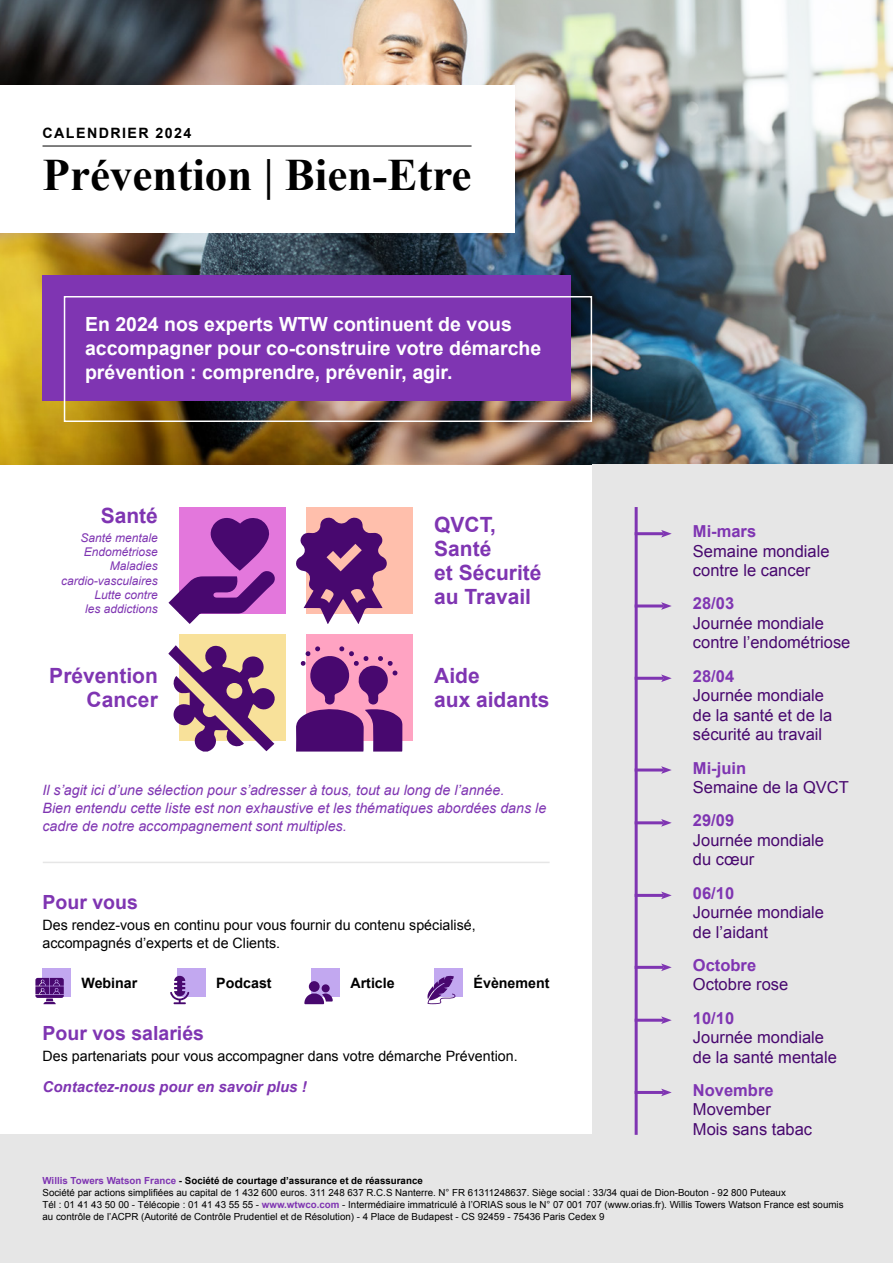
<style>
.page{position:relative;width:893px;height:1263px;background:#fff}
.page>*{position:absolute;margin:0;border:0;box-sizing:border-box;transform-origin:0 0}
.t1{font:700 45px "Times New Roman";color:#000}
.t2{font:700 21px/24px "Arial";color:#7f35b2}
.t3{font:700 19.5px/24px "Arial";color:#fff}
.t4{font:700 19.5px "Arial";color:#7f35b2}
.t5{font:16.5px/19.5px "Arial";color:#48086f}
.t6{font:700 16.5px "Arial";color:#7f35b2}
.t7{font:italic 700 15px "Arial";color:#7f35b2}
.t8{font:italic 14.25px/18px "Arial";color:#7f35b2}
.t9{font:14.25px/18px "Arial";color:#000}
.t10{font:700 14.25px "Arial";color:#000}
.t11{font:700 14.25px "Arial";letter-spacing:.1em;color:#000}
.t12{font:italic 12px/14.2px "Arial";color:#7f35b2;text-align:right}
.t13{font:9.75px/12px "Arial";color:#000}
.s1{font-weight:700;color:#7f35b2}
.s2{font-weight:700}
</style>
<div class="page">
<img style="left:0;top:0;width:893px;height:464px">
<div style="left:592px;top:464px;width:301px;height:671px;background:#e6e6e6"></div>
<div style="left:0;top:1135px;width:893px;height:128px;background:#e6e6e6"></div>
<div style="left:43px;top:275px;width:528px;height:126px;background:#7f35b2"></div>
<hr style="left:635px;top:507px;width:3px;height:628px;background:#7f35b2">
<div style="left:0;top:85px;width:514px;height:147px;background:#fff"></div>
<div style="left:64px;top:296px;width:528px;height:126px;border:2px solid #fff"></div>
<div style="left:307px;top:507px;width:106px;height:106px;background:#ffbfac"></div>
<div style="left:307px;top:635px;width:106px;height:106px;background:#ffa3c2"></div>
<div style="left:179px;top:507px;width:106px;height:106px;background:#e377dc"></div>
<div style="left:179px;top:635px;width:106px;height:106px;background:#f8e19a"></div>
<hr style="left:43px;top:862px;width:507px;height:1px;background:#e6e6e6">
<div style="left:43px;top:969px;width:28px;height:28px;background:#c2a8f0"></div>
<svg style="left:35px;top:978px;width:29px;height:26px"></svg>
<div style="left:177px;top:969px;width:29px;height:28px;background:#c2a8f0"></div>
<svg style="left:170px;top:976px;width:19px;height:28px"></svg>
<div style="left:435px;top:969px;width:28px;height:28px;background:#c2a8f0"></div>
<svg style="left:427px;top:975px;width:29px;height:29px"></svg>
<div style="left:311px;top:969px;width:29px;height:28px;background:#c2a8f0"></div>
<div style="left:309px;top:981px;width:11px;height:11px;background:#48086f;border-radius:50%"></div>
<div style="left:322px;top:984px;width:8px;height:8px;background:#48086f;border-radius:50%"></div>
<svg style="left:304px;top:992px;width:29px;height:12px"></svg>
<hr style="left:635px;top:532px;width:28px;height:3px;background:#7f35b2">
<svg style="left:661px;top:530px;width:11px;height:7px"></svg>
<hr style="left:635px;top:604px;width:28px;height:3px;background:#7f35b2">
<svg style="left:661px;top:602px;width:11px;height:8px"></svg>
<hr style="left:635px;top:677px;width:28px;height:3px;background:#7f35b2">
<svg style="left:661px;top:674px;width:11px;height:8px"></svg>
<hr style="left:635px;top:768px;width:28px;height:3px;background:#7f35b2">
<svg style="left:661px;top:766px;width:11px;height:8px"></svg>
<hr style="left:635px;top:821px;width:28px;height:3px;background:#7f35b2">
<svg style="left:661px;top:819px;width:11px;height:8px"></svg>
<hr style="left:635px;top:894px;width:28px;height:3px;background:#7f35b2">
<svg style="left:661px;top:891px;width:11px;height:8px"></svg>
<hr style="left:635px;top:966px;width:28px;height:3px;background:#7f35b2">
<svg style="left:661px;top:963px;width:11px;height:8px"></svg>
<hr style="left:635px;top:1019px;width:28px;height:3px;background:#7f35b2">
<svg style="left:661px;top:1016px;width:11px;height:8px"></svg>
<hr style="left:635px;top:1091px;width:28px;height:3px;background:#7f35b2">
<svg style="left:661px;top:1088px;width:11px;height:8px"></svg>
<svg style="left:168px;top:518px;width:109px;height:106px"></svg>
<svg style="left:296px;top:517px;width:91px;height:107px"></svg>
<svg style="left:296px;top:646px;width:106px;height:105px"></svg>
<svg style="left:168px;top:645px;width:107px;height:106px"></svg>
<hr style="left:43px;top:146px;width:429px;height:1px;background:#000">
<h3 class="t11" style="left:43px;top:124px;width:151px">CALENDRIER 2024</h3>
<h1 class="t1" style="left:43px;top:143px;width:431px">Prévention | Bien-Etre</h1>
<h3 class="t3" style="left:85px;top:313px;width:458px">En 2024 nos experts WTW continuent de vous accompagner pour co-construire votre démarche prévention : comprendre, prévenir, agir.</h3>
<h2 class="t2" style="left:101px;top:504px;width:59px">Santé</h2>
<p class="t12" style="left:61px;top:531px;width:98px">Santé mentale<br>Endométriose<br>Maladies cardio-vasculaires<br>Lutte contre<br>les addictions</p>
<h2 class="t2" style="left:49px;top:665px;width:110px;text-align:right">Prévention<br>Cancer</h2>
<h2 class="t2" style="left:434px;top:513px;width:109px">QVCT,<br>Santé<br>et Sécurité au Travail</h2>
<h2 class="t2" style="left:434px;top:665px;width:117px">Aide<br>aux aidants</h2>
<h3 class="t8" style="left:43px;top:781px;width:505px">Il s’agit ici d’une sélection pour s’adresser à tous, tout au long de l’année.<br>Bien entendu cette liste est non exhaustive et les thématiques abordées dans le cadre de notre accompagnement sont multiples.</h3>
<h3 class="t4" style="left:43px;top:889px;width:97px">Pour vous</h3>
<h3 class="t9" style="left:43px;top:916px;width:435px">Des rendez-vous en continu pour vous fournir du contenu spécialisé, accompagnés d’experts et de Clients.</h3>
<h3 class="t10" style="left:81px;top:974px;width:57px">Webinar</h3>
<h3 class="t10" style="left:216px;top:974px;width:57px">Podcast</h3>
<h3 class="t10" style="left:350px;top:974px;width:46px">Article</h3>
<h3 class="t10" style="left:474px;top:974px;width:78px">Évènement</h3>
<h3 class="t4" style="left:43px;top:1020px;width:163px">Pour vos salariés</h3>
<h3 class="t9" style="left:43px;top:1047px;width:477px">Des partenariats pour vous accompagner dans votre démarche Prévention.</h3>
<h3 class="t7" style="left:43px;top:1077px;width:266px">Contactez-nous pour en savoir plus !</h3>
<h3 class="t6" style="left:693px;top:520px;width:65px">Mi-mars</h3>
<h3 class="t5" style="left:693px;top:541px;width:138px">Semaine mondiale contre le cancer</h3>
<h3 class="t6" style="left:693px;top:593px;width:43px">28/03</h3>
<h3 class="t5" style="left:693px;top:613px;width:159px">Journée mondiale contre l’endométriose</h3>
<h3 class="t6" style="left:693px;top:665px;width:43px">28/04</h3>
<h3 class="t5" style="left:693px;top:686px;width:141px">Journée mondiale de la santé et de la sécurité au travail</h3>
<h3 class="t6" style="left:693px;top:757px;width:55px">Mi-juin</h3>
<h3 class="t5" style="left:693px;top:778px;width:157px">Semaine de la QVCT</h3>
<h3 class="t6" style="left:693px;top:809px;width:43px">29/09</h3>
<h3 class="t5" style="left:693px;top:830px;width:133px">Journée mondiale du cœur</h3>
<h3 class="t6" style="left:693px;top:882px;width:43px">06/10</h3>
<h3 class="t5" style="left:693px;top:903px;width:133px">Journée mondiale de l’aidant</h3>
<h3 class="t6" style="left:693px;top:954px;width:65px">Octobre</h3>
<h3 class="t5" style="left:693px;top:975px;width:97px">Octobre rose</h3>
<h3 class="t6" style="left:693px;top:1007px;width:43px">10/10</h3>
<h3 class="t5" style="left:693px;top:1028px;width:145px">Journée mondiale de la santé mentale</h3>
<h3 class="t6" style="left:693px;top:1079px;width:82px">Novembre</h3>
<h3 class="t5" style="left:693px;top:1100px;width:121px">Movember<br>Mois sans tabac</h3>
<p class="t13" style="left:43px;top:1175px;width:803px"><span class="s1">Willis Towers Watson France</span> <span class="s2">- Société de courtage d’assurance et de réassurance<br></span>Société par actions simplifiées au capital de 1 432 600 euros. 311 248 637 R.C.S Nanterre. N° FR 61311248637. Siège social : 33/34 quai de Dion-Bouton - 92 800 Puteaux<br>Tél : 01 41 43 50 00 - Télécopie : 01 41 43 55 55 - <span class="s1">www.wtwco.com</span> - Intermédiaire immatriculé à l’ORIAS sous le N° 07 001 707 (www.orias.fr). Willis Towers Watson France est soumis au contrôle de l’ACPR (Autorité de Contrôle Prudentiel et de Résolution) - 4 Place de Budapest - CS 92459 - 75436 Paris Cedex 9</p>
</div>
